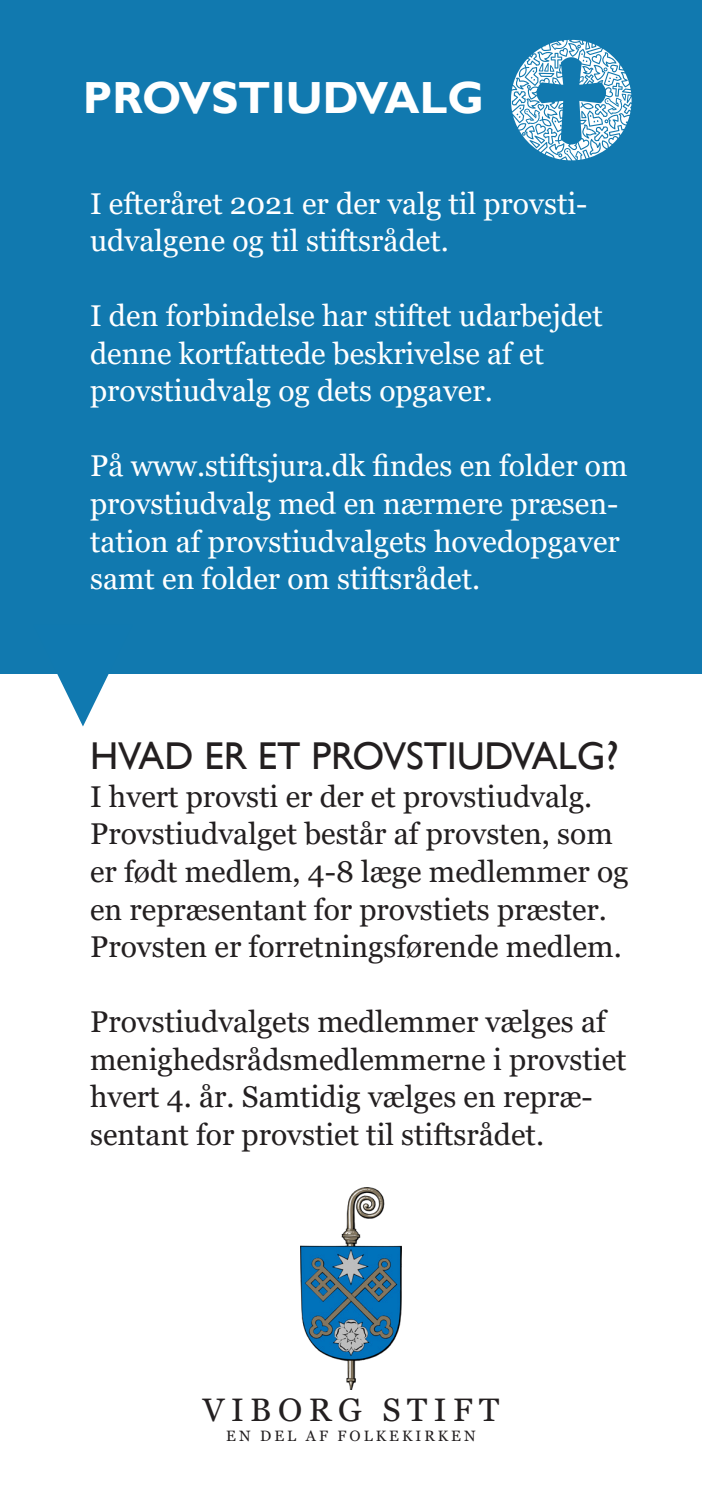
<style>
.page{position:relative;width:702px;height:1489px;background:#fff}
.page>*{position:absolute;margin:0;border:0;box-sizing:border-box;transform-origin:0 0}
.t1{font:700 45px "Gill Sans";color:#fff}
.t2{font:38.75px "Gill Sans";color:#231f20}
.t3{font:32.5px "Georgia";letter-spacing:.2em;color:#231f20}
.Brødtekst2{font:30px/37.5px "Georgia";color:#231f20}
.Brødtekst2-2{font:30px/37.5px "Georgia";color:#fff}
.t4{font:15px "Georgia";letter-spacing:.2em;color:#231f20}
.s1{font-size:40px}
</style>
<div class="page">
<div style="left:0;top:0;width:702px;height:673px;background:#1179af"></div>
<svg style="left:33px;top:673px;width:100px;height:53px"></svg>
<svg style="left:511px;top:40px;width:120px;height:120px"></svg>
<img style="left:301px;top:1187px;width:100px;height:201px">
<h1 class="t1" style="left:83px;top:71px;width:402px">PROVSTIUDVALG</h1>
<p class="Brødtekst2-2" style="left:90px;top:185px;width:499px">I efteråret 2021 er der valg til provsti-</p>
<p class="Brødtekst2-2" style="left:90px;top:223px;width:360px">udvalgene og til stiftsrådet.</p>
<p class="Brødtekst2-2" style="left:90px;top:298px;width:514px">I den forbindelse har stiftet udarbejdet denne kortfattede beskrivelse af et</p>
<p class="Brødtekst2-2" style="left:90px;top:373px;width:404px">provstiudvalg og dets opgaver.</p>
<p class="Brødtekst2-2" style="left:90px;top:448px;width:539px">På www.stiftsjura.dk findes en folder om provstiudvalg med en nærmere præsen-</p>
<p class="Brødtekst2-2" style="left:90px;top:523px;width:531px">tation af provstiudvalgets hovedopgaver samt en folder om stiftsrådet.</p>
<h2 class="t2" style="left:90px;top:733px;width:530px">HVAD ER ET PROVSTIUDVALG<span class="s1">?</span></h2>
<p class="Brødtekst2" style="left:90px;top:778px;width:540px">I hvert provsti er der et provstiudvalg.<br>Provstiudvalget består af provsten, som er født medlem, 4-8 læge medlemmer og en repræsentant for provstiets præster.<br>Provsten er forretningsførende medlem.</p>
<p class="Brødtekst2" style="left:90px;top:1003px;width:538px">Provstiudvalgets medlemmer vælges af menighedsrådsmedlemmerne i provstiet hvert 4. år. Samtidig vælges en repræ&shy;sentant for provstiet til stiftsrådet.</p>
<p class="t3" style="left:203px;top:1390px;width:298px">VIBORG STIFT</p>
<p class="t4" style="left:226px;top:1426px;width:251px">EN DEL AF FOLKEKIRKEN</p>
</div>
